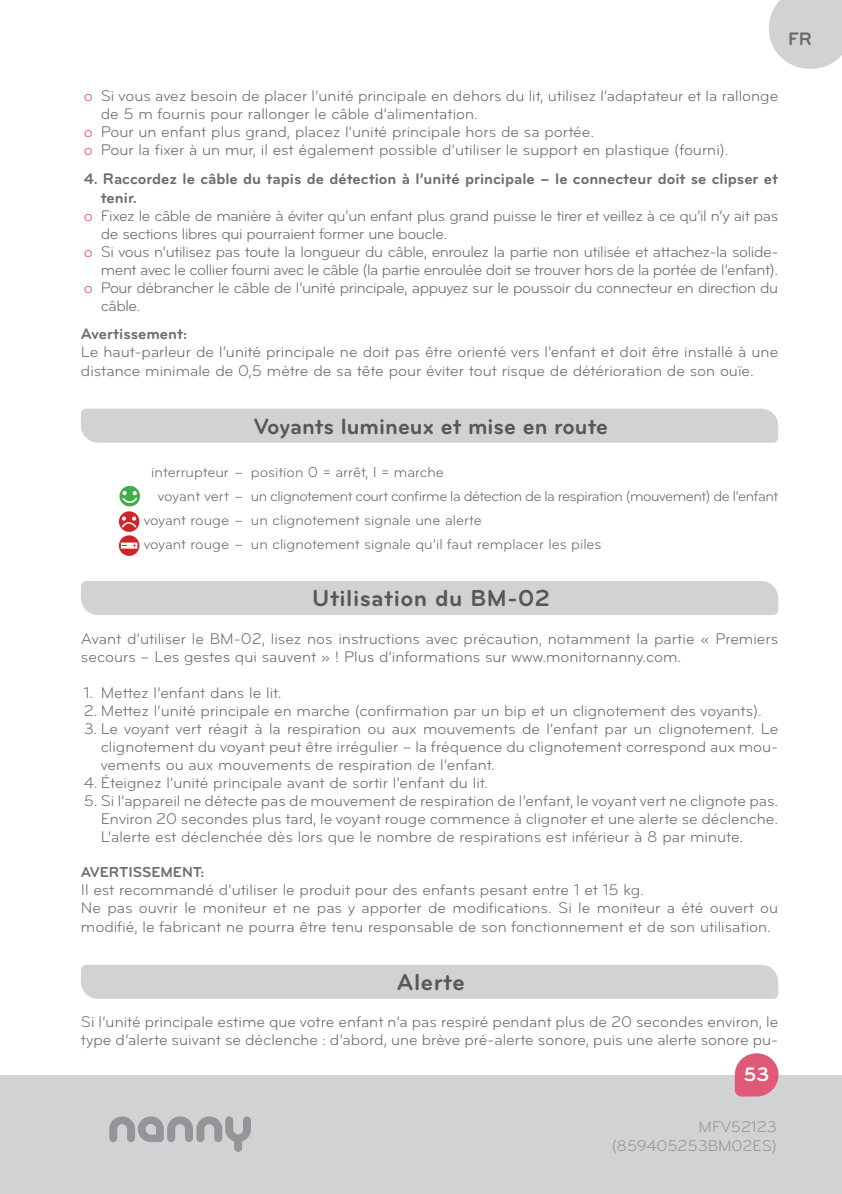
<style>
.page{position:relative;width:842px;height:1194px;background:#fff}
.page>*{position:absolute;margin:0;border:0;box-sizing:border-box;transform-origin:0 0}
.t1{font:700 24px "Bryant";letter-spacing:.02em;color:#57585a}
.t2{font:700 23px "Bryant";color:#57585a}
.t3{font:700 20.2px "Bryant";color:#fff}
.t4{font:700 18.8px "Bryant";color:#6c6d70}
.t5{font:16px/18px "Bryant";color:#6c6d70}
.t6{font:16px "Bryant";letter-spacing:-.025em;color:#6c6d70}
.t7{font:700 16px "Bryant";color:#6c6d70}
.t8{font:16px/19.2px "Bryant";color:#939598;text-align:right}
.t9{font:15px "Bryant";color:#6c6d70}
.t10{font:15px "Bryant";letter-spacing:-.03em;color:#6c6d70}
.t11{font:700 15px "Bryant";color:#6c6d70}
.s1{color:#e05a77}
</style>
<div class="page">
<svg style="left:769px;top:0;width:73px;height:69px;background:#d6d7d8"></svg>
<div style="left:0;top:1074px;width:842px;height:119px;background:#d1d2d4"></div>
<svg style="left:109px;top:1116px;width:142px;height:35px"></svg>
<svg style="left:735px;top:1053px;width:44px;height:43px"></svg>
<div style="left:81px;top:965px;width:697px;height:33px;background:#d1d2d4"></div>
<div style="left:81px;top:581px;width:697px;height:34px;background:#d1d2d4"></div>
<div style="left:81px;top:408px;width:697px;height:34px;background:#d1d2d4"></div>
<svg style="left:119px;top:486px;width:21px;height:69px"></svg>
<p class="t4" style="left:788px;top:31px;width:25px">FR</p>
<p class="t5" style="left:84px;top:88px;width:696px"><span class="s1">o</span> Si vous avez besoin de placer l’unité principale en dehors du lit, utilisez l‘adaptateur et la rallonge</p>
<p class="t5" style="left:101px;top:106px;width:379px">de 5 m fournis pour rallonger le câble d’alimentation.</p>
<p class="t5" style="left:84px;top:124px;width:512px"><span class="s1">o</span> Pour un enfant plus grand, placez l’unité principale hors de sa portée.</p>
<p class="t5" style="left:84px;top:142px;width:646px"><span class="s1">o</span> Pour la fixer à un mur, il est également possible d’utiliser le support en plastique (fourni).</p>
<p class="t7" style="left:84px;top:172px;width:696px">4. Raccordez le câble du tapis de détection à l’unité principale – le connecteur doit se clipser et</p>
<p class="t7" style="left:101px;top:191px;width:38px">tenir.</p>
<p class="t6" style="left:84px;top:209px;width:696px"><span class="s1">o</span> Fixez le câble de manière à éviter qu’un enfant plus grand puisse le tirer et veillez à ce qu’il n’y ait pas</p>
<p class="t6" style="left:101px;top:227px;width:348px">de sections libres qui pourraient former une boucle.</p>
<p class="t6" style="left:84px;top:245px;width:696px"><span class="s1">o</span> Si vous n’utilisez pas toute la longueur du câble, enroulez la partie non utilisée et attachez-la solide-</p>
<p class="t6" style="left:101px;top:263px;width:679px">ment avec le collier fourni avec le câble (la partie enroulée doit se trouver hors de la portée de l’enfant).</p>
<p class="t6" style="left:84px;top:281px;width:696px"><span class="s1">o</span> Pour débrancher le câble de l’unité principale, appuyez sur le poussoir du connecteur en direction du</p>
<p class="t5" style="left:101px;top:298px;width:41px">câble.</p>
<p class="t7" style="left:81px;top:327px;width:108px">Avertissement:</p>
<p class="t5" style="left:81px;top:343px;width:699px;line-height:19.2px">Le haut-parleur de l‘unité principale ne doit pas être orienté vers l‘enfant et doit être installé à une distance minimale de 0,5 mètre de sa tête pour éviter tout risque de détérioration de son ouïe.</p>
<h2 class="t2" style="left:254px;top:417px;width:356px">Voyants lumineux et mise en route</h2>
<p class="t9" style="left:151px;top:466px;width:294px">interrupteur – position 0 = arrêt, I = marche</p>
<p class="t10" style="left:158px;top:490px;width:622px">voyant vert – un clignotement court confirme la détection de la respiration (mouvement) de l’enfant</p>
<p class="t9" style="left:144px;top:514px;width:340px">voyant rouge – un clignotement signale une alerte</p>
<p class="t9" style="left:144px;top:538px;width:459px">voyant rouge – un clignotement signale qu’il faut remplacer les piles</p>
<h1 class="t1" style="left:312px;top:589px;width:239px">Utilisation du BM-02</h1>
<p class="t5" style="left:81px;top:630px;width:699px">Avant d’utiliser le BM-02, lisez nos instructions avec précaution, notamment la partie « Premiers secours – Les gestes qui sauvent » ! Plus d’informations sur www.monitornanny.com.</p>
<p class="t5" style="left:84px;top:684px;width:199px">1. Mettez l’enfant dans le lit.</p>
<p class="t5" style="left:84px;top:702px;width:680px">2. Mettez l’unité principale en marche (confirmation par un bip et un clignotement des voyants).</p>
<p class="t5" style="left:101px;top:720px;width:679px;text-align:justify;text-indent:-17px">3. Le voyant vert réagit à la respiration ou aux mouvements de l’enfant par un clignotement. Le clignotement du voyant peut être irrégulier – la fréquence du clignotement correspond aux mou&shy;vements ou aux mouvements de respiration de l’enfant.</p>
<p class="t5" style="left:84px;top:774px;width:406px">4. Éteignez l’unité principale avant de sortir l’enfant du lit.</p>
<p class="t5" style="left:101px;top:792px;width:679px;text-align:justify;text-indent:-17px">5. Si l’appareil ne détecte pas de mouvement de respiration de l’enfant, le voyant vert ne clignote pas.<br>Environ 20 secondes plus tard, le voyant rouge commence à clignoter et une alerte se déclenche.<br>L’alerte est déclenchée dès lors que le nombre de respirations est inférieur à 8 par minute.</p>
<p class="t11" style="left:81px;top:866px;width:125px">AVERTISSEMENT:</p>
<p class="t5" style="left:81px;top:881px;width:699px;line-height:18.6px">Il est recommandé d’utiliser le produit pour des enfants pesant entre 1 et 15 kg.<br>Ne pas ouvrir le moniteur et ne pas y apporter de modifications. Si le moniteur a été ouvert ou modifié, le fabricant ne pourra être tenu responsable de son fonctionnement et de son utilisation.</p>
<h1 class="t1" style="left:397px;top:972px;width:70px">Alerte</h1>
<p class="t5" style="left:81px;top:1014px;width:699px">Si l’unité principale estime que votre enfant n’a pas respiré pendant plus de 20 secondes environ, le type d’alerte suivant se déclenche : d’abord, une brève pré-alerte sonore, puis une alerte sonore pu-</p>
<p class="t3" style="left:744px;top:1065px;width:27px">53</p>
<p class="t8" style="left:612px;top:1118px;width:167px">MFV52123 (859405253BM02ES)</p>
</div>
